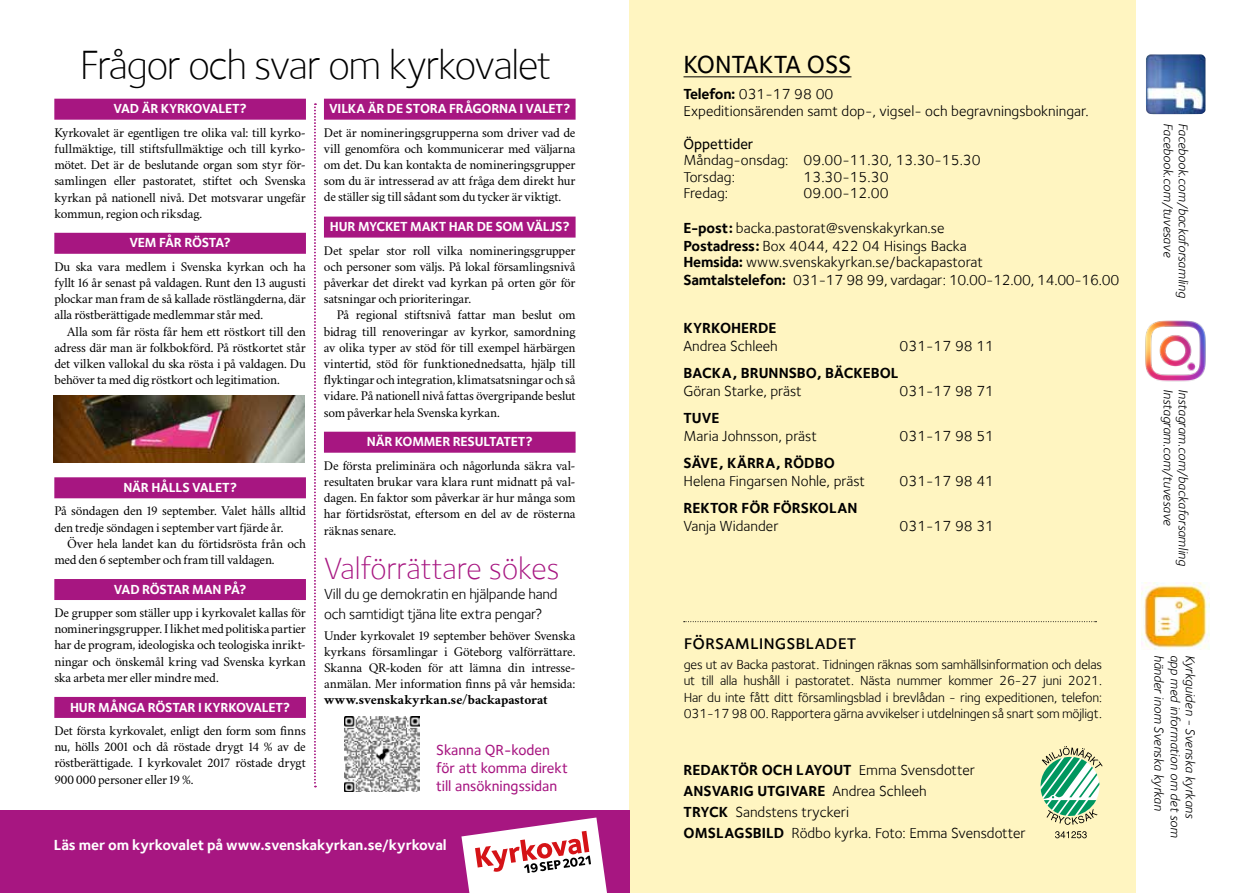
<style>
.page{position:relative;width:1259px;height:893px;background:#fff}
.page>*{position:absolute;margin:0;border:0;box-sizing:border-box;transform-origin:0 0}
.t1{font:300 42px "Foundry Sterling";letter-spacing:-.03em;color:#000}
.t2{font:300 31.5px "Foundry Sterling";color:#a71681}
.t3{font:500 25.5px "Foundry Sterling";color:#000}
.t4{font:20.7px "Foundry Sterling Medium Expert";color:#000}
.t5{font:15px/16.5px "Foundry Sterling";color:#000}
.t6{font:700 15px/21px "Foundry Sterling";color:#000}
.t7{font:15px/21px "Foundry Sterling Book OSF";color:#000}
.t8{font:500 15px/18px "Foundry Sterling";color:#a71681}
.t9{font:700 15px "Foundry Sterling";letter-spacing:-.01em;color:#fff}
.t10{font:500 15px "Foundry Sterling";color:#000}
.t11{font:13.5px/16.2px "Crimson Svk 2.0";letter-spacing:-.02em;color:#000;text-align:justify}
.t12{font:13.5px/16.5px "Foundry Sterling";letter-spacing:-.015em;color:#000;text-align:justify}
.t13{font:13.5px "Foundry Sterling Bold OSF";letter-spacing:-.015em;color:#fff}
.t14{font:700 13.5px "Crimson Svk 2.0";color:#000}
.t15{font:13.35px "Foundry Sterling Book Italic OSF";letter-spacing:-.005em;color:#000}
.s1{font-weight:700}
.s2{font-family:"Foundry Sterling Book OSF";font-weight:400}
.s3{font-family:"Foundry Sterling";font-weight:700}
</style>
<div class="page">
<div style="left:54px;top:99px;width:252px;height:21px;background:#a71681"></div>
<div style="left:54px;top:233px;width:252px;height:21px;background:#a71681"></div>
<div style="left:54px;top:477px;width:252px;height:21px;background:#a71681"></div>
<div style="left:54px;top:579px;width:252px;height:21px;background:#a71681"></div>
<div style="left:54px;top:697px;width:252px;height:21px;background:#a71681"></div>
<div style="left:324px;top:99px;width:251px;height:21px;background:#a71681"></div>
<div style="left:324px;top:217px;width:251px;height:21px;background:#a71681"></div>
<div style="left:324px;top:432px;width:251px;height:21px;background:#a71681"></div>
<svg style="left:314px;top:104px;width:2px;height:683px"></svg>
<img style="left:1146px;top:54px;width:59px;height:60px">
<img style="left:1145px;top:320px;width:61px;height:62px">
<img style="left:1141px;top:583px;width:68px;height:66px">
<div style="left:629px;top:0;width:506px;height:893px;background:#fff5c1"></div>
<svg style="left:1055px;top:831px;width:31px;height:7px"></svg>
<svg style="left:1040px;top:746px;width:62px;height:79px"></svg>
<hr style="left:683px;top:76px;width:168px;height:1px;background:#000">
<svg style="left:683px;top:621px;width:413px;height:1px"></svg>
<div style="left:0;top:810px;width:629px;height:83px;background:#a71681"></div>
<svg style="left:461px;top:817px;width:146px;height:76px"></svg>
<img style="left:344px;top:716px;width:75px;height:76px">
<img style="left:54px;top:395px;width:251px;height:67px">
<h1 class="t1" style="left:80px;top:40px;width:473px">Frågor och svar om kyrkovalet</h1>
<p class="t13" style="left:113px;top:101px;width:135px">VAD ÄR KYRKOVALET?</p>
<p class="t11" style="left:54px;top:123px;width:253px">Kyrkovalet är egentligen tre olika val: till kyrko&shy;fullmäktige, till stiftsfullmäktige och till kyrko&shy;mötet. Det är de beslutande organ som styr för&shy;samlingen eller pastoratet, stiftet och Svenska kyrkan på nationell nivå. Det motsvarar ungefär kommun, region och riksdag.</p>
<p class="t13" style="left:129px;top:235px;width:103px">VEM FÅR RÖSTA?</p>
<p class="t11" style="left:54px;top:258px;width:253px">Du ska vara medlem i Svenska kyrkan och ha fyllt 16 år senast på valdagen. Runt den 13 augusti plockar man fram de så kallade röstlängderna, där alla röstberättigade medlemmar står med.</p>
<p class="t11" style="left:54px;top:322px;width:253px;text-indent:13px">Alla som får rösta får hem ett röstkort till den adress där man är folkbokförd. På röstkortet står det vilken vallokal du ska rösta i på valdagen. Du behöver ta med dig röstkort och legitimation.</p>
<p class="t13" style="left:123px;top:479px;width:115px">NÄR HÅLLS VALET?</p>
<p class="t11" style="left:54px;top:502px;width:253px">På söndagen den 19 september. Valet hålls alltid den tredje söndagen i september vart fjärde år.</p>
<p class="t11" style="left:54px;top:534px;width:253px;text-indent:13px">Över hela landet kan du förtidsrösta från och med den 6 september och fram till valdagen.</p>
<p class="t13" style="left:114px;top:581px;width:134px">VAD RÖSTAR MAN PÅ?</p>
<p class="t11" style="left:54px;top:604px;width:253px">De grupper som ställer upp i kyrkovalet kallas för nomineringsgrupper. I likhet med politiska partier har de program, ideologiska och teologiska inrikt&shy;ningar och önskemål kring vad Svenska kyrkan ska arbeta mer eller mindre med.</p>
<p class="t13" style="left:70px;top:699px;width:222px">HUR MÅNGA RÖSTAR I KYRKOVALET?</p>
<p class="t11" style="left:54px;top:722px;width:253px">Det första kyrkovalet, enligt den form som finns nu, hölls 2001 och då röstade drygt 14 % av de röstberättigade. I kyrkovalet 2017 röstade drygt 900 000 personer eller 19 %.</p>
<p class="t13" style="left:329px;top:101px;width:243px">VILKA ÄR DE STORA FRÅGORNA I VALET?</p>
<p class="t11" style="left:324px;top:123px;width:253px">Det är nomineringsgrupperna som driver vad de vill genomföra och kommunicerar med väljarna om det. Du kan kontakta de nomineringsgrupper som du är intresserad av att fråga dem direkt hur de ställer sig till sådant som du tycker är viktigt.</p>
<p class="t13" style="left:330px;top:219px;width:241px">HUR MYCKET MAKT HAR DE SOM VÄLJS?</p>
<p class="t11" style="left:324px;top:241px;width:253px">Det spelar stor roll vilka nomineringsgrupper och personer som väljs. På lokal församlingsnivå påverkar det direkt vad kyrkan på orten gör för satsningar och prioriteringar.</p>
<p class="t11" style="left:324px;top:306px;width:253px;text-indent:13px">På regional stiftsnivå fattar man beslut om bidrag till renoveringar av kyrkor, samordning av olika typer av stöd för till exempel härbärgen vintertid, stöd för funktionednedsatta, hjälp till flyktingar och integration, klimatsatsningar och så vidare. På nationell nivå fattas övergripande beslut som påverkar hela Svenska kyrkan.</p>
<p class="t13" style="left:367px;top:434px;width:167px">NÄR KOMMER RESULTATET?</p>
<p class="t11" style="left:324px;top:456px;width:253px">De första preliminära och någorlunda säkra val&shy;resultaten brukar vara klara runt midnatt på val&shy;dagen. En faktor som påverkar är hur många som har förtidsröstat, eftersom en del av de rösterna räknas senare.</p>
<h2 class="t2" style="left:324px;top:551px;width:237px">Valförrättare sökes</h2>
<p class="t5" style="left:324px;top:584px;width:235px;line-height:19.8px">Vill du ge demokratin en hjälpande hand och samtidigt tjäna lite extra pengar?</p>
<p class="t11" style="left:324px;top:626px;width:253px">Under kyrkovalet 19 september behöver Svenska kyrkans församlingar i Göteborg valförrättare.<br>Skanna QR-koden för att lämna din intresse&shy;anmälan. Mer information finns på vår hemsida:</p>
<p class="t14" style="left:324px;top:690px;width:225px">www.svenskakyrkan.se/backapastorat</p>
<p class="t8" style="left:436px;top:741px;width:133px">Skanna QR- koden för att komma direkt till ansökningssidan</p>
<p class="t9" style="left:54px;top:836px;width:394px">Läs mer om kyrkovalet på www.svenskakyrkan.se/kyrkoval</p>
<h3 class="t3" style="left:683px;top:50px;width:169px">KONTAKTA OSS</h3>
<p class="t5" style="left:683px;top:86px;width:407px"><span class="s1">Telefon:</span> 031-17 98 00<br>Expeditionsärenden samt dop-, vigsel- och begravningsbokningar.</p>
<p class="t10" style="left:683px;top:135px;width:72px">Öppettider</p>
<p class="t5" style="left:683px;top:152px;width:299px">Måndag-onsdag: 09.00-11.30, 13.30-15.30<br>Torsdag:</p>
<p class="t5" style="left:803px;top:168px;width:86px">13.30-15.30</p>
<p class="t5" style="left:683px;top:185px;width:46px">Fredag:</p>
<p class="t5" style="left:803px;top:185px;width:86px">09.00-12.00</p>
<p class="t5" style="left:683px;top:218px;width:285px;line-height:18px"><span class="s1">E-post:</span> backa.pastorat@svenskakyrkan.se<br><span class="s1">Postadress:</span> Box 4044, 422 04 Hisings Backa</p>
<p class="t5" style="left:683px;top:253px;width:437px;line-height:18px"><span class="s1">Hemsida:</span> www.svenskakyrkan.se/backapastorat<br><span class="s1">Samtalstelefon:</span> 031-17 98 99, vardagar: 10.00-12.00, 14.00-16.00</p>
<p class="t6" style="left:683px;top:317px;width:95px">KYRKOHERDE</p>
<p class="t5" style="left:683px;top:338px;width:96px">Andrea Schleeh</p>
<p class="t5" style="left:899px;top:338px;width:96px">031-17 98 11</p>
<p class="t6" style="left:683px;top:362px;width:217px">BACKA, BRUNNSBO, BÄCKEBOL</p>
<p class="t5" style="left:683px;top:383px;width:120px">Göran Starke, präst</p>
<p class="t5" style="left:899px;top:383px;width:96px">031-17 98 71</p>
<p class="t6" style="left:683px;top:407px;width:38px">TUVE</p>
<p class="t5" style="left:683px;top:428px;width:135px">Maria Johnsson, präst</p>
<p class="t5" style="left:899px;top:428px;width:96px">031-17 98 51</p>
<p class="t6" style="left:683px;top:452px;width:153px">SÄVE, KÄRRA, RÖDBO</p>
<p class="t5" style="left:683px;top:473px;width:183px">Helena Fingarsen Nohle, präst</p>
<p class="t5" style="left:899px;top:473px;width:96px">031-17 98 41</p>
<p class="t6" style="left:683px;top:497px;width:175px">REKTOR FÖR FÖRSKOLAN</p>
<p class="t5" style="left:683px;top:518px;width:97px">Vanja Widander</p>
<p class="t5" style="left:899px;top:518px;width:96px">031-17 98 31</p>
<h3 class="t4" style="left:684px;top:630px;width:174px">församlingsbladet</h3>
<p class="t12" style="left:684px;top:656px;width:420px">ges ut av Backa pastorat. Tidningen räknas som samhällsinformation och delas ut till alla hushåll i pastoratet. Nästa nummer kommer 26-27 juni 2021.<br>Har du inte fått ditt församlingsblad i brevlådan - ring expeditionen, telefon:<br>031-17 98 00. Rapportera gärna avvikelser i utdelningen så snart som möjligt.</p>
<p class="t6" style="left:683px;top:759px;width:293px">REDAKTÖR OCH LAYOUT <span class="s2">Emma Svensdotter<br></span>ANSVARIG UTGIVARE <span class="s2">Andrea Schleeh</span></p>
<p class="t7" style="left:683px;top:802px;width:344px"><span class="s3">TRYCK</span> Sandstens tryckeri<br><span class="s3">OMSLAGSBILD</span> Rödbo kyrka. Foto: Emma Svensdotter</p>
<p class="t15" style="left:1176px;top:123px;width:135px;rotate:90deg">Facebook.com/tuvesave</p>
<p class="t15" style="left:1191px;top:123px;width:176px;rotate:90deg">Facebook.com/backaforsamling</p>
<p class="t15" style="left:1176px;top:389px;width:138px;rotate:90deg">Instagram.com/tuvesave</p>
<p class="t15" style="left:1191px;top:389px;width:178px;rotate:90deg">Instagram.com/backaforsamling</p>
<p class="t15" style="left:1166px;top:655px;width:157px;rotate:90deg">händer inom Svenska kyrkan</p>
<p class="t15" style="left:1183px;top:655px;width:184px;rotate:90deg">app med information om det som</p>
<p class="t15" style="left:1198px;top:655px;width:165px;rotate:90deg">Kyrkguiden - Svenska kyrkans</p>
</div>
